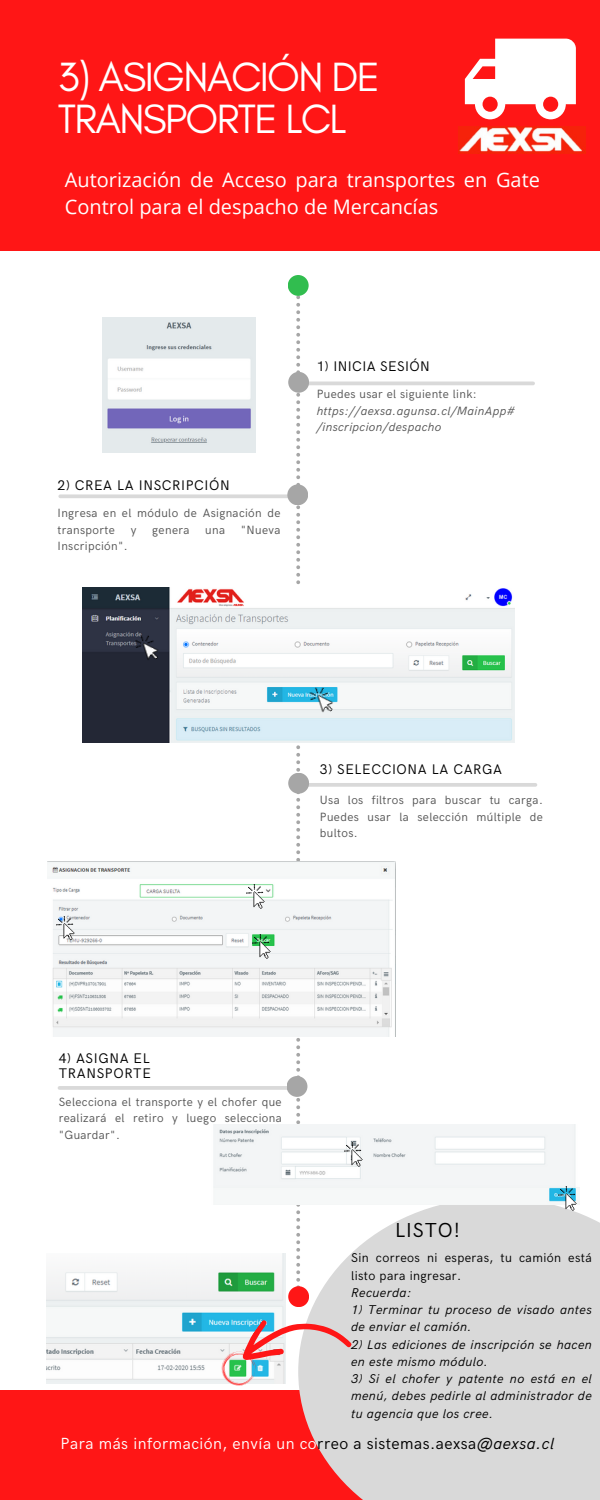
<style>
.page{position:relative;width:600px;height:1500px;background:#fff}
.page>*{position:absolute;margin:0;border:0;box-sizing:border-box;transform-origin:0 0}
.t1{font:41.7px/42.8px "Glacial Indifference";letter-spacing:-.04em;color:#fff}
.t2{font:20.3px "HK Grotesk";letter-spacing:.045em;color:#000}
.t3{font:20px/27.8px "Open Sans";color:#fff}
.t4{font:16.2px "HK Grotesk";letter-spacing:.03em;color:#fff}
.t5{font:14px/15px "HK Grotesk";letter-spacing:.045em;color:#000}
.t6{font:italic 12.8px/17.2px "HK Grotesk";letter-spacing:.03em;color:#000}
.t7{font:12.8px/17.2px "HK Grotesk";letter-spacing:.03em;color:#000}
.t8{font:12px/16.5px "HK Grotesk";letter-spacing:.03em;color:#545454;text-align:justify}
.t9{font:italic 12px/16.5px "HK Grotesk";letter-spacing:.03em;color:#545454}
.s1{font-style:italic}
.s2{color:#000}
.s3{font-style:italic;color:#000}
</style>
<div class="page">
<div style="left:288px;top:275px;width:21px;height:21px;background:#31bd4f;border-radius:50%"></div>
<hr style="left:298px;top:382px;width:235px;height:3px;background:#d9d9d9">
<hr style="left:301px;top:783px;width:234px;height:4px;background:#d9d9d9">
<svg style="left:60px;top:494px;width:162px;height:4px"></svg>
<hr style="left:59px;top:1086px;width:235px;height:4px;background:#d9d9d9">
<div style="left:0;top:1390px;width:600px;height:110px;background:#ff1616"></div>
<img style="left:83px;top:588px;width:431px;height:155px">
<img style="left:133px;top:626px;width:49px;height:52px">
<img style="left:48px;top:861px;width:347px;height:175px">
<img style="left:57px;top:916px;width:33px;height:37px">
<img style="left:47px;top:1272px;width:175px;height:112px">
<div style="left:298px;top:1198px;width:302px;height:302px;background:#d9d9d9"></div>
<img style="left:353px;top:679px;width:4px;height:51px">
<img style="left:102px;top:318px;width:120px;height:134px">
<img style="left:213px;top:1125px;width:363px;height:80px">
<img style="left:353px;top:1142px;width:25px;height:37px">
<img style="left:559px;top:1187px;width:33px;height:32px">
<svg style="left:222px;top:288px;width:131px;height:1119px"></svg>
<div style="left:0;top:0;width:600px;height:250px;background:#ff1616"></div>
<img style="left:459px;top:126px;width:127px;height:28px">
<svg style="left:465px;top:39px;width:111px;height:80px"></svg>
<h6 class="t1" style="left:58px;top:55px;width:324px">3) ASIGNACIÓN DE<br>TRANSPORTE LCL</h6>
<p class="t3" style="left:65px;top:165px;width:477px">Autorización de Acceso para transportes en Gate<br>Control para el despacho de Mercancías</p>
<h5 class="t5" style="left:58px;top:478px;width:174px">2) CREA LA INSCRIPCIÓN</h5>
<p class="t8" style="left:58px;top:505px;width:224px">Ingresa en el módulo de Asignación de transporte</p>
<p class="t8" style="left:131px;top:522px;width:7px">y</p>
<p class="t8" style="left:152px;top:522px;width:39px">genera</p>
<p class="t8" style="left:205px;top:522px;width:21px">una</p>
<p class="t8" style="left:241px;top:522px;width:41px">"Nueva</p>
<p class="t8" style="left:58px;top:538px;width:72px">Inscripción".</p>
<p class="t5" style="left:317px;top:359px;width:115px">1) INICIA SESIÓN</p>
<h5 class="t8" style="left:317px;top:386px;width:162px">Puedes usar el siguiente link:</h5>
<p class="t9" style="left:317px;top:403px;width:200px">https://aexsa.agunsa.cl/MainApp# /inscripcion/despacho</p>
<p class="t5" style="left:320px;top:762px;width:184px">3) SELECCIONA LA CARGA</p>
<p class="t8" style="left:320px;top:792px;width:224px">Usa los filtros para buscar tu carga.<br>Puedes usar la selección múltiple de bultos.</p>
<p class="t5" style="left:59px;top:1051px;width:94px">4) ASIGNA EL<br>TRANSPORTE</p>
<h5 class="t8" style="left:59px;top:1094px;width:224px">Selecciona el transporte y el chofer que realizará el retiro y luego selecciona "Guardar".</h5>
<p class="t2" style="left:395px;top:1219px;width:67px">LISTO!</p>
<h5 class="t7" style="left:351px;top:1250px;width:242px">Sin correos ni esperas, tu camión está listo para ingresar.<br><span class="s1">Recuerda:</span></h5>
<h5 class="t6" style="left:351px;top:1302px;width:242px">1) Terminar tu proceso de visado antes de enviar el camión.</h5>
<h5 class="t6" style="left:351px;top:1336px;width:242px">2) Las ediciones de inscripción se hacen en este mismo módulo.</h5>
<h5 class="t6" style="left:351px;top:1371px;width:242px;text-align:justify">3) Si el chofer y patente no está en el menú, debes pedirle al administrador de tu agencia que los cree.</h5>
<p class="t4" style="left:61px;top:1435px;width:495px">Para más información, envía un co<span class="s2">rreo a sistemas.aexsa</span><span class="s3">@aexsa.cl</span></p>
</div>
